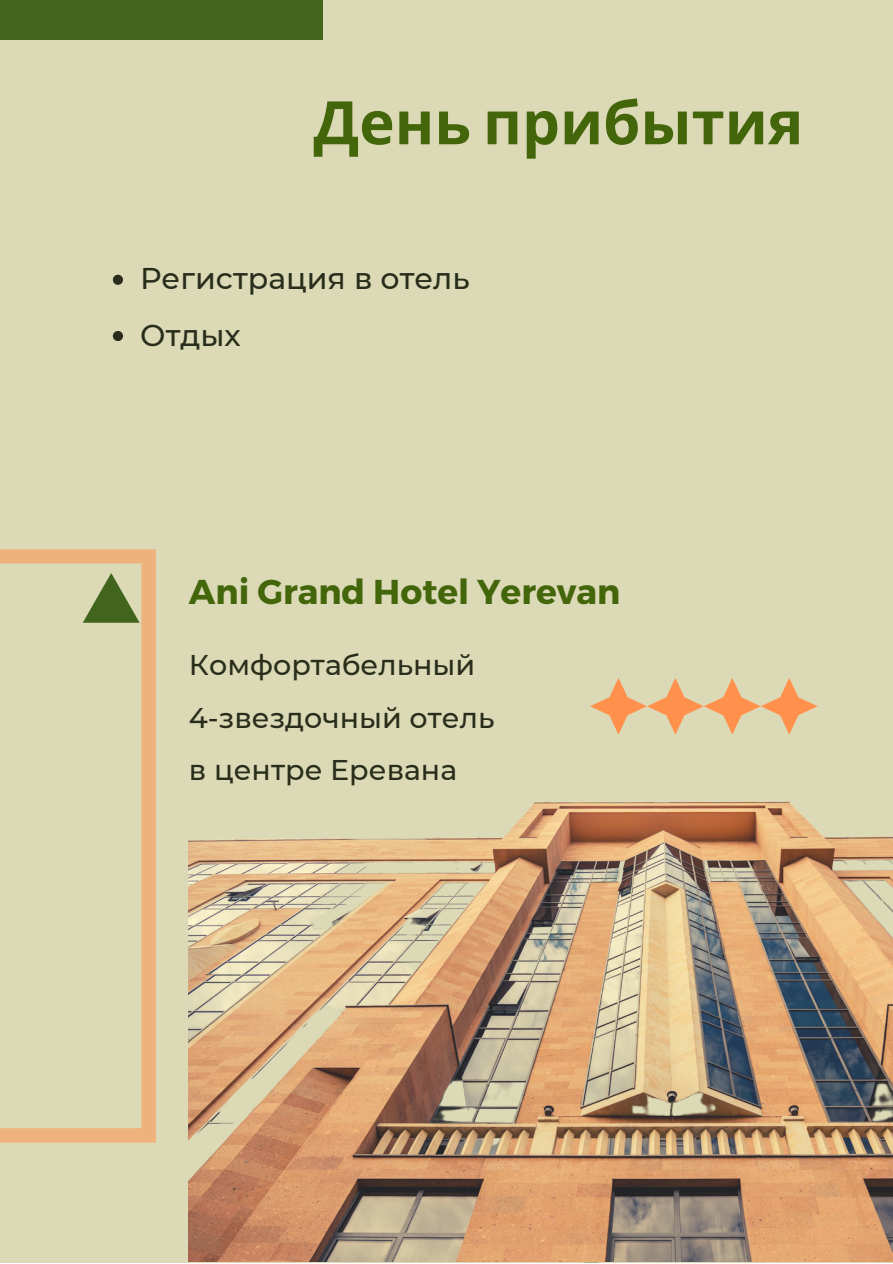
<style>
.page{position:relative;width:893px;height:1264px;background:#fff}
.page>*{position:absolute;margin:0;border:0;box-sizing:border-box;transform-origin:0 0}
.t1{font:700 60px "Noto Sans";color:#43660b}
.t2{font:700 34.5px "Montserrat";color:#43660b}
.t3{font:500 30px "Montserrat";color:#292d1b}
.t4{font:500 28.5px "Montserrat";color:#292d1b}
</style>
<div class="page">
<div style="left:0;top:0;width:892px;height:1262px;background:#dcdab6"></div>
<svg style="left:0;top:549px;width:156px;height:593px"></svg>
<div style="left:0;top:0;width:323px;height:40px;background:#41651d"></div>
<svg style="left:83px;top:573px;width:57px;height:49px"></svg>
<img style="left:189px;top:801px;width:703px;height:460px">
<svg style="left:113px;top:275px;width:10px;height:10px"></svg>
<svg style="left:113px;top:331px;width:10px;height:10px"></svg>
<svg style="left:590px;top:678px;width:227px;height:56px"></svg>
<p class="t1" style="left:313px;top:80px;width:491px">День прибытия</p>
<p class="t3" style="left:140px;top:260px;width:331px">Регистрация в отель</p>
<p class="t3" style="left:140px;top:316px;width:102px">Отдых</p>
<p class="t2" style="left:189px;top:569px;width:433px">Ani Grand Hotel Yerevan</p>
<p class="t4" style="left:189px;top:647px;width:288px">Комфортабельный</p>
<p class="t4" style="left:189px;top:700px;width:307px">4-звездочный отель</p>
<p class="t4" style="left:189px;top:752px;width:270px">в центре Еревана</p>
</div>
